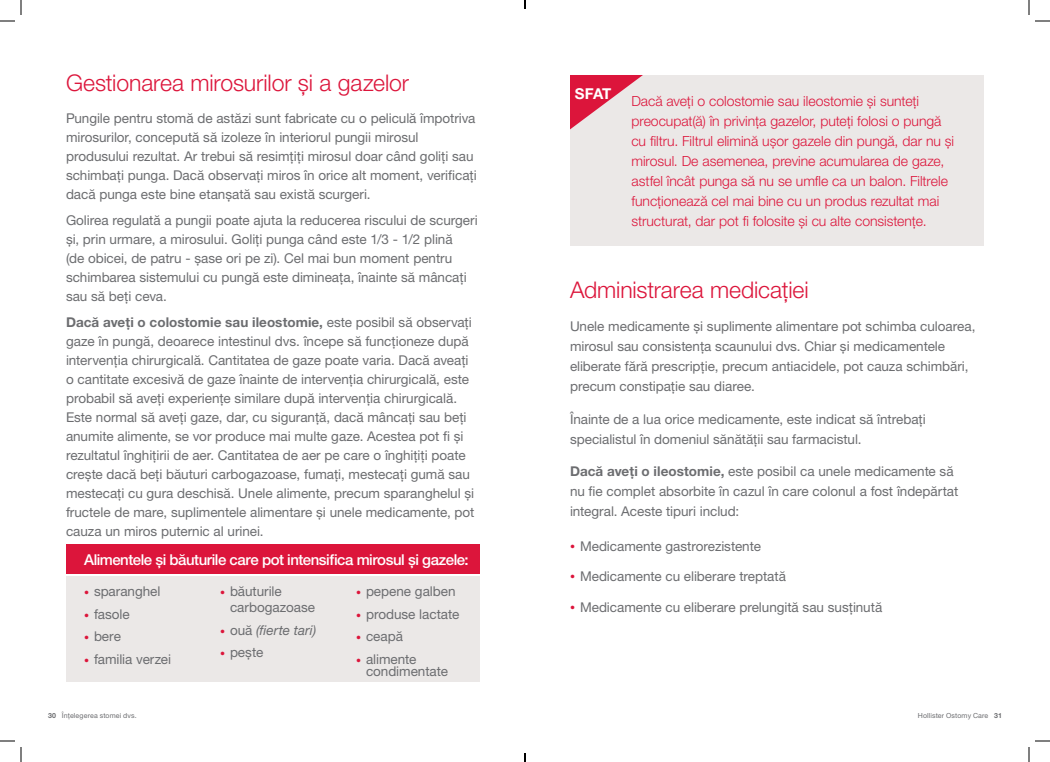
<style>
.page{position:relative;width:1050px;height:762px;background:#fff}
.page>*{position:absolute;margin:0;border:0;box-sizing:border-box;transform-origin:0 0}
.Subhead-Red{font:300 23px "Helvetica Neue LT Pro";letter-spacing:-.005em;color:#dc153b}
.Subhead-Red-2{font:500 15px "Helvetica Neue LT Pro";letter-spacing:-.03em;color:#fff}
.Body-lifestyle{font:700 15px "Helvetica Neue LT Pro";color:#fff}
.Callout{font:300 14px/20px "Helvetica Neue LT Pro";letter-spacing:-.005em;color:#dc153b}
.Body{font:13.5px/19px "Helvetica Neue LT Pro";letter-spacing:-.005em;color:#6c6d70}
.Subhead-Red-3{font:13.5px/16px "Helvetica Neue LT Pro";letter-spacing:-.005em;color:#6c6d70}
.Subhead-Red-4{font:italic 13.5px "Helvetica Neue LT Pro";letter-spacing:.005em;color:#6c6d70}
.Body-2{font:7px "Helvetica Neue LT Pro";letter-spacing:.015em;color:#6c6d70}
.s1{font-weight:700}
.s2{font-size:10px;color:#dc153b}
.s3{font-style:normal;font-size:10px;color:#dc153b}
.s4{font-style:normal}
</style>
<div class="page">
<div style="left:66px;top:576px;width:414px;height:106px;background:#ebe8e7"></div>
<div style="left:66px;top:544px;width:414px;height:30px;background:#dc153b"></div>
<div style="left:570px;top:75px;width:414px;height:171px;background:#ebe8e7"></div>
<svg style="left:570px;top:75px;width:73px;height:54px"></svg>
<svg style="left:0;top:0;width:22px;height:22px"></svg>
<svg style="left:0;top:740px;width:22px;height:22px"></svg>
<svg style="left:1028px;top:0;width:22px;height:22px"></svg>
<svg style="left:1028px;top:740px;width:22px;height:22px"></svg>
<svg style="left:524px;top:0;width:2px;height:9px"></svg>
<svg style="left:524px;top:753px;width:2px;height:9px"></svg>
<p class="Subhead-Red" style="left:66px;top:69px;width:345px">Gestionarea mirosurilor și a gazelor</p>
<p class="Body" style="left:66px;top:109px;width:412px">Pungile pentru stomă de astăzi sunt fabricate cu o peliculă împotriva mirosurilor, concepută să izoleze în interiorul pungii mirosul produsului rezultat. Ar trebui să resimțiți mirosul doar când goliți sau schimbați punga. Dacă observați miros în orice alt moment, verificați dacă punga este bine etanșată sau există scurgeri.</p>
<p class="Body" style="left:66px;top:211px;width:413px">Golirea regulată a pungii poate ajuta la reducerea riscului de scurgeri și, prin urmare, a mirosului. Goliți punga când este 1/3 - 1/2 plină<br>(de obicei, de patru - șase ori pe zi). Cel mai bun moment pentru schimbarea sistemului cu pungă este dimineața, înainte să mâncați sau să beți ceva.</p>
<p class="Body" style="left:66px;top:312px;width:410px"><span class="s1">Dacă aveți o colostomie sau ileostomie,</span> este posibil să observați gaze în pungă, deoarece intestinul dvs. începe să funcționeze după intervenția chirurgicală. Cantitatea de gaze poate varia. Dacă aveați o cantitate excesivă de gaze înainte de intervenția chirurgicală, este probabil să aveți experiențe similare după intervenția chirurgicală.<br>Este normal să aveți gaze, dar, cu siguranță, dacă mâncați sau beți anumite alimente, se vor produce mai multe gaze. Acestea pot fi și rezultatul înghițirii de aer. Cantitatea de aer pe care o înghițiți poate crește dacă beți băuturi carbogazoase, fumați, mestecați gumă sau mestecați cu gura deschisă. Unele alimente, precum sparanghelul și fructele de mare, suplimentele alimentare și unele medicamente, pot cauza un miros puternic al urinei.</p>
<p class="Subhead-Red-2" style="left:84px;top:551px;width:386px">Alimentele și băuturile care pot intensifica mirosul și gazele:</p>
<p class="Subhead-Red-3" style="left:84px;top:583px;width:78px"><span class="s2">•</span> sparanghel</p>
<p class="Subhead-Red-3" style="left:84px;top:606px;width:47px"><span class="s2">•</span> fasole</p>
<p class="Subhead-Red-3" style="left:84px;top:628px;width:38px"><span class="s2">•</span> bere</p>
<p class="Subhead-Red-3" style="left:84px;top:651px;width:89px"><span class="s2">•</span> familia verzei</p>
<p class="Subhead-Red-3" style="left:230px;top:583px;width:87px;text-indent:-10px"><span class="s2">•</span> băuturile carbogazoase</p>
<p class="Subhead-Red-4" style="left:220px;top:622px;width:98px"><span class="s3">•</span> <span class="s4">ouă</span> (fierte tari)</p>
<p class="Subhead-Red-3" style="left:220px;top:644px;width:45px"><span class="s2">•</span> pește</p>
<p class="Subhead-Red-3" style="left:356px;top:583px;width:101px"><span class="s2">•</span> pepene galben</p>
<p class="Subhead-Red-3" style="left:356px;top:606px;width:105px"><span class="s2">•</span> produse lactate</p>
<p class="Subhead-Red-3" style="left:356px;top:628px;width:48px"><span class="s2">•</span> ceapă</p>
<p class="Subhead-Red-3" style="left:366px;top:653px;width:84px;line-height:12px;text-indent:-10px"><span class="s2">•</span> alimente condimentate</p>
<p class="Body-lifestyle" style="left:575px;top:84px;width:38px">SFAT</p>
<p class="Callout" style="left:631px;top:91px;width:324px">Dacă aveți o colostomie sau ileostomie și sunteți preocupat(ă) în privința gazelor, puteți folosi o pungă cu filtru. Filtrul elimină ușor gazele din pungă, dar nu și mirosul. De asemenea, previne acumularea de gaze, astfel încât punga să nu se umfle ca un balon. Filtrele funcționează cel mai bine cu un produs rezultat mai structurat, dar pot fi folosite și cu alte consistențe.</p>
<p class="Subhead-Red" style="left:570px;top:276px;width:240px">Administrarea medicației</p>
<p class="Body" style="left:570px;top:316px;width:407px;line-height:20px">Unele medicamente și suplimente alimentare pot schimba culoarea, mirosul sau consistența scaunului dvs. Chiar și medicamentele eliberate fără prescripție, precum antiacidele, pot cauza schimbări, precum constipație sau diaree.</p>
<p class="Body" style="left:570px;top:409px;width:357px;line-height:20px">Înainte de a lua orice medicamente, este indicat să întrebați specialistul în domeniul sănătății sau farmacistul.</p>
<p class="Body" style="left:570px;top:461px;width:390px;line-height:20px"><span class="s1">Dacă aveți o ileostomie,</span> este posibil ca unele medicamente să nu fie complet absorbite în cazul în care colonul a fost îndepărtat integral. Aceste tipuri includ:</p>
<p class="Body" style="left:570px;top:536px;width:192px"><span class="s2">•</span> Medicamente gastrorezistente</p>
<p class="Body" style="left:570px;top:567px;width:217px"><span class="s2">•</span> Medicamente cu eliberare treptată</p>
<p class="Body" style="left:570px;top:598px;width:314px"><span class="s2">•</span> Medicamente cu eliberare prelungită sau susținută</p>
<p class="Body-2" style="left:48px;top:711px;width:90px"><span class="s1">30</span> Înțelegerea stomei dvs.</p>
<p class="Body-2" style="left:918px;top:711px;width:86px">Hollister Ostomy Care <span class="s1">31</span></p>
</div>
